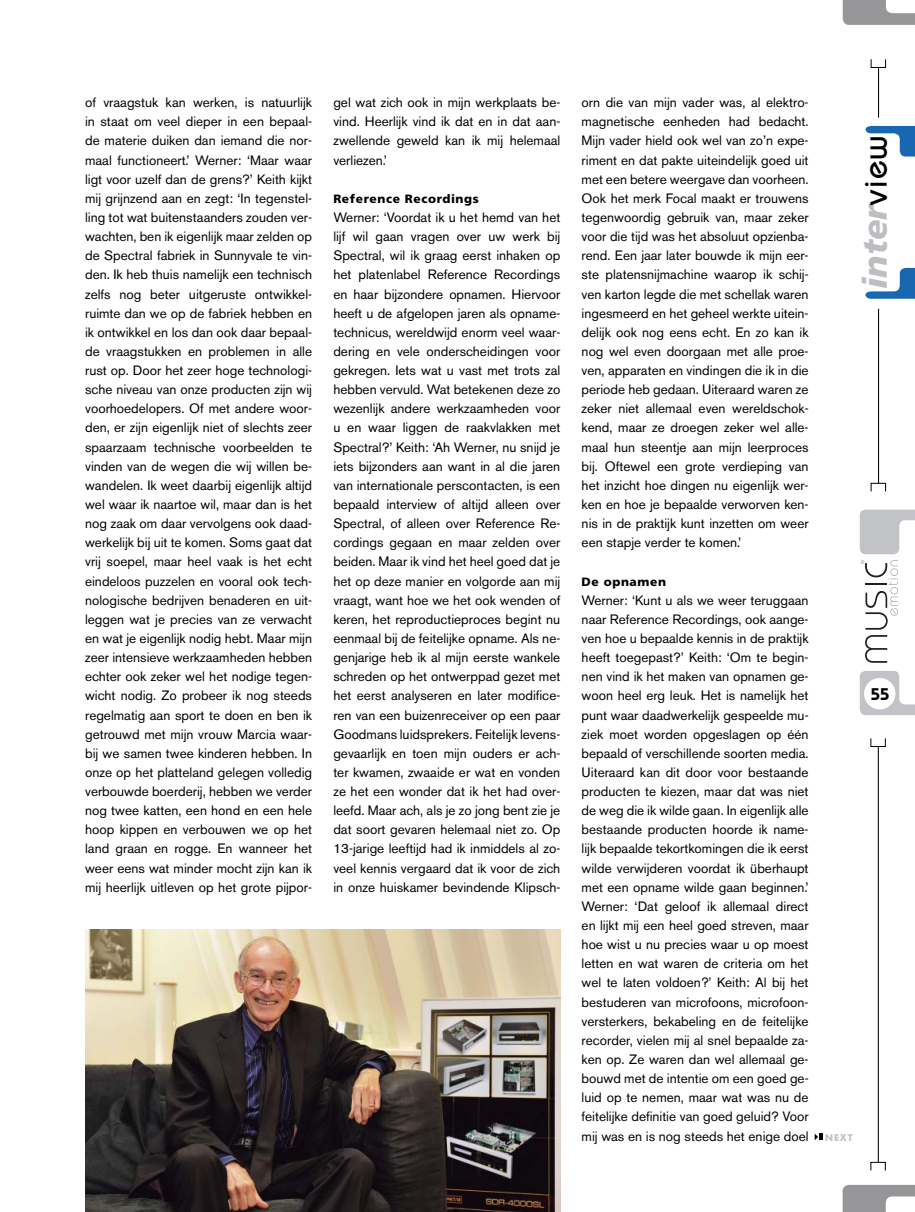
<style>
.page{position:relative;width:915px;height:1212px;background:#fff}
.page>*{position:absolute;margin:0;border:0;box-sizing:border-box;transform-origin:0 0}
.t1{font:italic 900 33.9px "Frutiger";color:#bdbec1}
.t2{font:600 16.95px "Bauhaus";color:#000}
.t3{font:13.5px/19.2px "Akzidenz Grotesk BE";color:#000;text-align:justify}
.t4{font:900 12px "Frutiger";letter-spacing:.05em;color:#000}
.t5{font:700 9px "Futura";color:#c2c3c6}
.s1{font-family:"Bauhaus";font-weight:500;font-style:normal;color:#000}
</style>
<div class="page">
<svg style="left:814px;top:1133px;width:9px;height:7px"></svg>
<svg style="left:859px;top:510px;width:55px;height:44px"></svg>
<svg style="left:859px;top:671px;width:55px;height:44px"></svg>
<svg style="left:842px;top:0;width:72px;height:25px"></svg>
<svg style="left:842px;top:1185px;width:72px;height:27px"></svg>
<div style="left:870px;top:59px;width:15px;height:9px;border:1px solid #000"></div>
<div style="left:870px;top:483px;width:15px;height:9px;border:1px solid #000"></div>
<div style="left:863px;top:678px;width:32px;height:31px;background:#fff;border-radius:50%"></div>
<hr style="left:877px;top:309px;width:1px;height:174px;background:#000">
<svg style="left:865px;top:268px;width:49px;height:31px"></svg>
<svg style="left:865px;top:126px;width:49px;height:31px"></svg>
<hr style="left:877px;top:67px;width:1px;height:51px;background:#000">
<hr style="left:877px;top:746px;width:1px;height:416px;background:#000">
<div style="left:870px;top:738px;width:15px;height:9px;border:1px solid #000"></div>
<div style="left:870px;top:1162px;width:15px;height:9px;border:1px solid #000"></div>
<svg style="left:860px;top:560px;width:37px;height:103px"></svg>
<img style="left:85px;top:930px;width:475px;height:282px">
<p class="t3" style="left:85px;top:94px;width:228px">of vraagstuk kan werken, is natuurlijk in staat om veel dieper in een bepaal&shy;de materie duiken dan iemand die nor&shy;maal functioneert.’ Werner: ‘Maar waar ligt voor uzelf dan de grens?’ Keith kijkt mij grijnzend aan en zegt: ‘In tegenstel&shy;ling tot wat buitenstaanders zouden ver&shy;wachten, ben ik eigenlijk maar zelden op de Spectral fabriek in Sunnyvale te vin&shy;den. Ik heb thuis namelijk een technisch zelfs nog beter uitgeruste ontwikkel&shy;ruimte dan we op de fabriek hebben en ik ontwikkel en los dan ook daar bepaal&shy;de vraagstukken en problemen in alle rust op. Door het zeer hoge technologi&shy;sche niveau van onze producten zijn wij voorhoedelopers. Of met andere woor&shy;den, er zijn eigenlijk niet of slechts zeer spaarzaam technische voorbeelden te vinden van de wegen die wij willen be&shy;wandelen. Ik weet daarbij eigenlijk altijd wel waar ik naartoe wil, maar dan is het nog zaak om daar vervolgens ook daad&shy;werkelijk bij uit te komen. Soms gaat dat vrij soepel, maar heel vaak is het echt eindeloos puzzelen en vooral ook tech&shy;nologische bedrijven benaderen en uit&shy;leggen wat je precies van ze verwacht en wat je eigenlijk nodig hebt. Maar mijn zeer intensieve werkzaamheden hebben echter ook zeker wel het nodige tegen&shy;wicht nodig. Zo probeer ik nog steeds regelmatig aan sport te doen en ben ik getrouwd met mijn vrouw Marcia waar&shy;bij we samen twee kinderen hebben. In onze op het platteland gelegen volledig verbouwde boerderij, hebben we verder nog twee katten, een hond en een hele hoop kippen en verbouwen we op het land graan en rogge. En wanneer het weer eens wat minder mocht zijn kan ik mij heerlijk uitleven op het grote pijpor-</p>
<p class="t3" style="left:333px;top:94px;width:228px">gel wat zich ook in mijn werkplaats be&shy;vind. Heerlijk vind ik dat en in dat aan&shy;zwellende geweld kan ik mij helemaal verliezen.’</p>
<p class="t4" style="left:333px;top:194px;width:147px">Reference Recordings</p>
<p class="t3" style="left:333px;top:209px;width:228px">Werner: ‘Voordat ik u het hemd van het lijf wil gaan vragen over uw werk bij Spectral, wil ik graag eerst inhaken op het platenlabel Reference Recordings en haar bijzondere opnamen. Hiervoor heeft u de afgelopen jaren als opname&shy;technicus, wereldwijd enorm veel waar&shy;dering en vele onderscheidingen voor gekregen. Iets wat u vast met trots zal hebben vervuld. Wat betekenen deze zo wezenlijk andere werkzaamheden voor u en waar liggen de raakvlakken met Spectral?’ Keith: ‘Ah Werner, nu snijd je iets bijzonders aan want in al die jaren van internationale perscontacten, is een bepaald interview of altijd alleen over Spectral, of alleen over Reference Re&shy;cordings gegaan en maar zelden over beiden. Maar ik vind het heel goed dat je het op deze manier en volgorde aan mij vraagt, want hoe we het ook wenden of keren, het reproductieproces begint nu eenmaal bij de feitelijke opname. Als ne&shy;genjarige heb ik al mijn eerste wankele schreden op het ontwerppad gezet met het eerst analyseren en later modifice&shy;ren van een buizenreceiver op een paar Goodmans luidsprekers. Feitelijk levens&shy;gevaarlijk en toen mijn ouders er ach&shy;ter kwamen, zwaaide er wat en vonden ze het een wonder dat ik het had over&shy;leefd. Maar ach, als je zo jong bent zie je dat soort gevaren helemaal niet zo. Op 13-jarige leeftijd had ik inmiddels al zo&shy;veel kennis vergaard dat ik voor de zich in onze huiskamer bevindende Klipsch-</p>
<p class="t3" style="left:581px;top:94px;width:228px">orn die van mijn vader was, al elektro&shy;magnetische eenheden had bedacht.<br>Mijn vader hield ook wel van zo’n expe&shy;riment en dat pakte uiteindelijk goed uit met een betere weergave dan voorheen.<br>Ook het merk Focal maakt er trouwens tegenwoordig gebruik van, maar zeker voor die tijd was het absoluut opzienba&shy;rend. Een jaar later bouwde ik mijn eer&shy;ste platensnijmachine waarop ik schij&shy;ven karton legde die met schellak waren ingesmeerd en het geheel werkte uitein&shy;delijk ook nog eens echt. En zo kan ik nog wel even doorgaan met alle proe&shy;ven, apparaten en vindingen die ik in die periode heb gedaan. Uiteraard waren ze zeker niet allemaal even wereldschok&shy;kend, maar ze droegen zeker wel alle&shy;maal hun steentje aan mijn leerproces bij. Oftewel een grote verdieping van het inzicht hoe dingen nu eigenlijk wer&shy;ken en hoe je bepaalde verworven ken&shy;nis in de praktijk kunt inzetten om weer een stapje verder te komen.’</p>
<p class="t4" style="left:581px;top:576px;width:86px">De opnamen</p>
<p class="t3" style="left:581px;top:592px;width:228px">Werner: ‘Kunt u als we weer teruggaan naar Reference Recordings, ook aange&shy;ven hoe u bepaalde kennis in de praktijk heeft toegepast?’ Keith: ‘Om te begin&shy;nen vind ik het maken van opnamen ge&shy;woon heel erg leuk. Het is namelijk het punt waar daadwerkelijk gespeelde mu&shy;ziek moet worden opgeslagen op één bepaald of verschillende soorten media.<br>Uiteraard kan dit door voor bestaande producten te kiezen, maar dat was niet de weg die ik wilde gaan. In eigenlijk alle bestaande producten hoorde ik name&shy;lijk bepaalde tekortkomingen die ik eerst wilde verwijderen voordat ik überhaupt met een opname wilde gaan beginnen.’ Werner: ‘Dat geloof ik allemaal direct en lijkt mij een heel goed streven, maar hoe wist u nu precies waar u op moest letten en wat waren de criteria om het wel te laten voldoen?’ Keith: Al bij het bestuderen van microfoons, microfoon&shy;versterkers, bekabeling en de feitelijke recorder, vielen mij al snel bepaalde za&shy;ken op. Ze waren dan wel allemaal ge&shy;bouwd met de intentie om een goed ge&shy;luid op te nemen, maar wat was nu de feitelijke definitie van goed geluid? Voor mij was en is nog steeds het enige doel</p>
<h1 class="t1" style="left:861px;top:289px;width:155px;rotate:-90deg">inter<span class="s1">view</span></h1>
<p class="t2" style="left:870px;top:688px;width:20px">55</p>
<p class="t5" style="left:824px;top:1133px;width:29px">NEXT</p>
</div>
